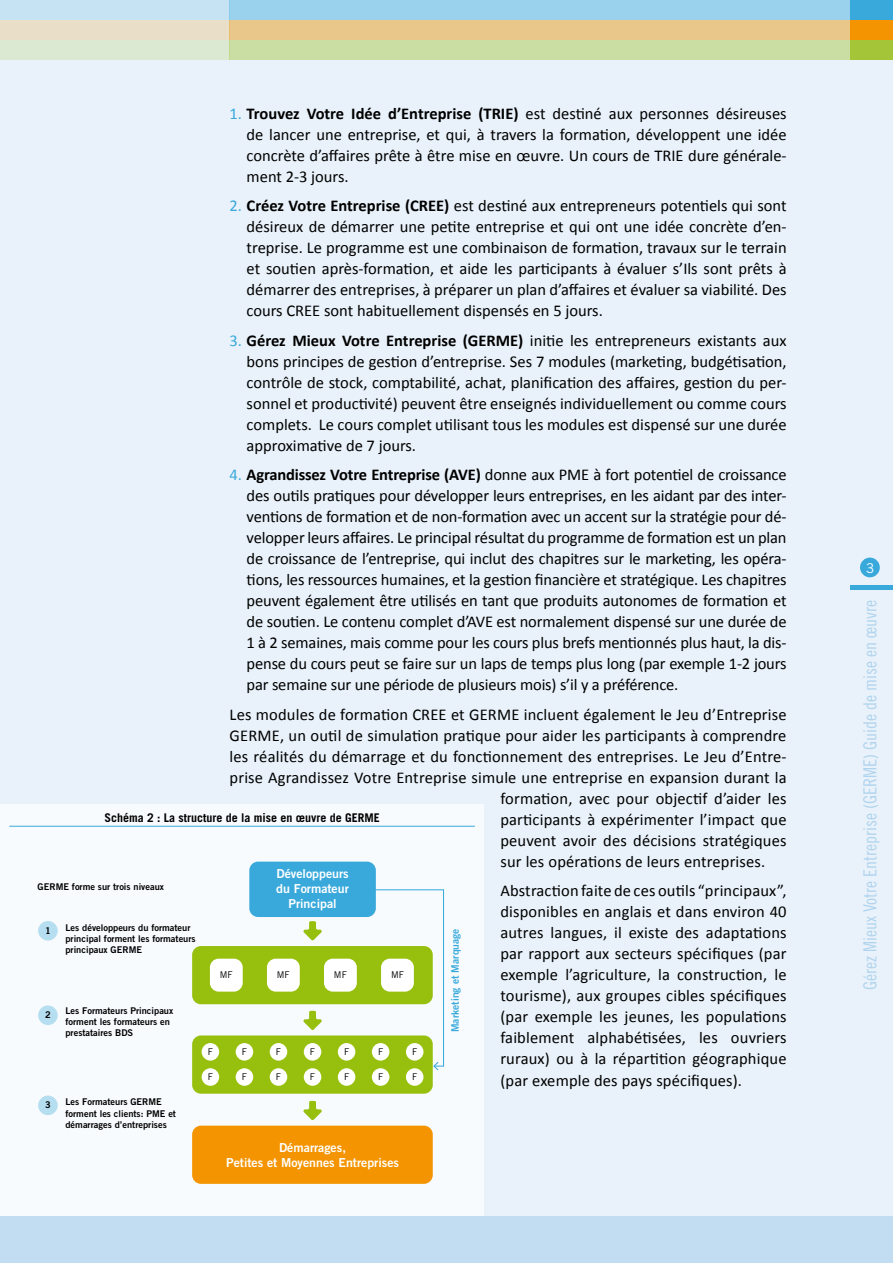
<style>
.page{position:relative;width:893px;height:1263px;background:#e9f2fa}
.page>*{position:absolute;margin:0;border:0;box-sizing:border-box;transform-origin:0 0}
.t1{font:18px "Trade Gothic LT Std Cn 18";color:#b0d4ee}
.t2{font:16.5px/21px "Calibri";letter-spacing:.01em;color:#000;text-align:justify}
.t3{font:13.5px "Trade Gothic LT Std";color:#fff}
.t4{font:12.45px/14.9px "Trade Gothic LT Std Bd 2";color:#fff;text-align:center}
.t5{font:700 12px "Trade Gothic LT Std";color:#000}
.t6{font:10.35px "Trade Gothic LT Std Bd 2";color:#39a9dc}
.t7{font:9.3px/11.1px "Trade Gothic LT Std Bd 2";color:#000}
.t8{font:9.3px "Trade Gothic LT Std";color:#000}
.s1{color:#39a9dc}
.s2{font-weight:700}
</style>
<div class="page">
<div style="left:1px;top:1216px;width:892px;height:47px;background:#c2ddf1"></div>
<hr style="left:850px;top:586px;width:43px;height:4px;background:#39a9dc">
<div style="left:230px;top:40px;width:663px;height:20px;background:#cadda2"></div>
<div style="left:230px;top:20px;width:663px;height:20px;background:#e9c78a"></div>
<div style="left:230px;top:0;width:663px;height:20px;background:#9ad1ec"></div>
<div style="left:0;top:40px;width:230px;height:20px;background:#dbe9d3"></div>
<div style="left:0;top:20px;width:230px;height:20px;background:#e9dfc8"></div>
<div style="left:0;top:0;width:230px;height:20px;background:#c6e3f4"></div>
<div style="left:850px;top:40px;width:43px;height:20px;background:#a4c537"></div>
<div style="left:850px;top:20px;width:43px;height:20px;background:#f39400"></div>
<div style="left:850px;top:0;width:43px;height:20px;background:#39a9dc"></div>
<div style="left:860px;top:558px;width:20px;height:19px;background:#39a9dc;border-radius:50%"></div>
<hr style="left:0;top:804px;width:1px;height:412px;background:#f8fbfd">
<div style="left:1px;top:804px;width:482px;height:412px;background:#f8fbfd"></div>
<hr style="left:9px;top:826px;width:466px;height:1px;background:#39a9dc">
<div style="left:192px;top:946px;width:241px;height:58px;background:#97bf0d;border-radius:9px"></div>
<div style="left:192px;top:1125px;width:241px;height:59px;background:#f39400;border-radius:9px"></div>
<div style="left:249px;top:862px;width:127px;height:55px;background:#39a9dc;border-radius:9px"></div>
<svg style="left:303px;top:889px;width:142px;height:181px"></svg>
<svg style="left:303px;top:1101px;width:19px;height:19px"></svg>
<div style="left:210px;top:959px;width:33px;height:32px;background:#fff;border-radius:9px"></div>
<div style="left:267px;top:959px;width:33px;height:32px;background:#fff;border-radius:9px"></div>
<div style="left:324px;top:959px;width:33px;height:32px;background:#fff;border-radius:9px"></div>
<div style="left:381px;top:959px;width:33px;height:32px;background:#fff;border-radius:9px"></div>
<div style="left:192px;top:1035px;width:241px;height:59px;background:#97bf0d;border-radius:9px"></div>
<div style="left:202px;top:1043px;width:17px;height:17px;background:#fff;border-radius:50%"></div>
<div style="left:202px;top:1068px;width:17px;height:18px;background:#fff;border-radius:50%"></div>
<div style="left:236px;top:1043px;width:17px;height:17px;background:#fff;border-radius:50%"></div>
<div style="left:236px;top:1068px;width:17px;height:18px;background:#fff;border-radius:50%"></div>
<div style="left:270px;top:1043px;width:17px;height:17px;background:#fff;border-radius:50%"></div>
<div style="left:270px;top:1068px;width:17px;height:18px;background:#fff;border-radius:50%"></div>
<div style="left:304px;top:1043px;width:17px;height:17px;background:#fff;border-radius:50%"></div>
<div style="left:304px;top:1068px;width:17px;height:18px;background:#fff;border-radius:50%"></div>
<div style="left:338px;top:1043px;width:17px;height:17px;background:#fff;border-radius:50%"></div>
<div style="left:338px;top:1068px;width:17px;height:18px;background:#fff;border-radius:50%"></div>
<div style="left:372px;top:1043px;width:17px;height:17px;background:#fff;border-radius:50%"></div>
<div style="left:372px;top:1068px;width:17px;height:18px;background:#fff;border-radius:50%"></div>
<div style="left:406px;top:1043px;width:17px;height:17px;background:#fff;border-radius:50%"></div>
<div style="left:406px;top:1068px;width:17px;height:18px;background:#fff;border-radius:50%"></div>
<div style="left:38px;top:921px;width:20px;height:19px;background:#b5def1;border-radius:50%"></div>
<div style="left:38px;top:1005px;width:20px;height:20px;background:#b5def1;border-radius:50%"></div>
<div style="left:38px;top:1095px;width:20px;height:20px;background:linear-gradient(to right,#b6def1,#b9e0f2);border-radius:50%"></div>
<p class="t2" style="left:247px;top:103px;width:541px;text-indent:-17px"><span class="s1">1.</span> <span class="s2">Trouvez Votre Idée d’Entreprise (TRIE)</span> est destiné aux personnes désireuses de lancer une entreprise, et qui, à travers la formation, développent une idée concrète d’affaires prête à être mise en œuvre. Un cours de TRIE dure générale&shy;ment 2-3 jours.</p>
<p class="t2" style="left:247px;top:195px;width:542px;text-indent:-17px"><span class="s1">2.</span> <span class="s2">Créez Votre Entreprise (CREE)</span> est destiné aux entrepreneurs potentiels qui sont désireux de démarrer une petite entreprise et qui ont une idée concrète d’en&shy;treprise. Le programme est une combinaison de formation, travaux sur le terrain et soutien après-formation, et aide les participants à évaluer s’Ils sont prêts à démarrer des entreprises, à préparer un plan d’affaires et évaluer sa viabilité. Des cours CREE sont habituellement dispensés en 5 jours.</p>
<p class="t2" style="left:247px;top:330px;width:542px;text-indent:-17px"><span class="s1">3.</span> <span class="s2">Gérez Mieux Votre Entreprise (GERME)</span> initie les entrepreneurs existants aux bons principes de gestion d’entreprise. Ses 7 modules (marketing, budgétisation, contrôle de stock, comptabilité, achat, planification des affaires, gestion du per&shy;sonnel et productivité) peuvent être enseignés individuellement ou comme cours complets. Le cours complet utilisant tous les modules est dispensé sur une durée approximative de 7 jours.</p>
<p class="t2" style="left:247px;top:464px;width:541px;text-indent:-17px"><span class="s1">4.</span> <span class="s2">Agrandissez Votre Entreprise (AVE)</span> donne aux PME à fort potentiel de croissance des outils pratiques pour développer leurs entreprises, en les aidant par des inter&shy;ventions de formation et de non-formation avec un accent sur la stratégie pour dé&shy;velopper leurs affaires. Le principal résultat du programme de formation est un plan de croissance de l’entreprise, qui inclut des chapitres sur le marketing, les opéra&shy;tions, les ressources humaines, et la gestion financière et stratégique. Les chapitres peuvent également être utilisés en tant que produits autonomes de formation et de soutien. Le contenu complet d’AVE est normalement dispensé sur une durée de 1 à 2 semaines, mais comme pour les cours plus brefs mentionnés plus haut, la dis&shy;pense du cours peut se faire sur un laps de temps plus long (par exemple 1-2 jours par semaine sur une période de plusieurs mois) s’il y a préférence.</p>
<p class="t2" style="left:230px;top:704px;width:558px">Les modules de formation CREE et GERME incluent également le Jeu d’Entreprise</p>
<p class="t2" style="left:230px;top:725px;width:558px">GERME, un outil de simulation pratique pour aider les participants à comprendre</p>
<p class="t2" style="left:230px;top:746px;width:559px">les réalités du démarrage et du fonctionnement des entreprises. Le Jeu d’Entre-</p>
<p class="t2" style="left:230px;top:767px;width:558px">prise Agrandissez Votre Entreprise simule une entreprise en expansion durant la</p>
<p class="t2" style="left:500px;top:788px;width:288px">formation, avec pour objectif d’aider les</p>
<p class="t2" style="left:500px;top:809px;width:288px">participants à expérimenter l’impact que</p>
<p class="t2" style="left:500px;top:830px;width:288px">peuvent avoir des décisions stratégiques</p>
<p class="t2" style="left:500px;top:851px;width:266px">sur les opérations de leurs entreprises.</p>
<p class="t2" style="left:500px;top:880px;width:288px">Abstraction faite de ces outils “principaux”, disponibles en anglais et dans environ 40 autres langues, il existe des adaptations par rapport aux secteurs spécifiques (par exemple l’agriculture, la construction, le tourisme), aux groupes cibles spécifiques (par exemple les jeunes, les populations faiblement alphabétisées, les ouvriers ruraux) ou à la répartition géographique (par exemple des pays spécifiques).</p>
<p class="t5" style="left:104px;top:810px;width:277px">Schéma 2 : La structure de la mise en œuvre de GERME</p>
<p class="t4" style="left:276px;top:866px;width:74px">Développeurs du Formateur<br>Principal</p>
<p class="t7" style="left:38px;top:881px;width:128px">GERME forme sur trois niveaux</p>
<p class="t7" style="left:65px;top:922px;width:132px">Les développeurs du formateur principal forment les formateurs principaux GERME</p>
<p class="t7" style="left:45px;top:924px;width:7px">1</p>
<p class="t6" style="left:449px;top:1032px;width:105px;rotate:-90deg">Marketing et Marquage</p>
<p class="t8" style="left:220px;top:969px;width:14px">MF</p>
<p class="t8" style="left:277px;top:969px;width:14px">MF</p>
<p class="t8" style="left:334px;top:969px;width:14px">MF</p>
<p class="t8" style="left:391px;top:969px;width:14px">MF</p>
<p class="t7" style="left:65px;top:1005px;width:109px">Les Formateurs Principaux forment les formateurs en prestataires BDS</p>
<p class="t7" style="left:45px;top:1009px;width:7px">2</p>
<p class="t8" style="left:208px;top:1046px;width:7px">F</p>
<p class="t8" style="left:208px;top:1071px;width:7px">F</p>
<p class="t8" style="left:242px;top:1046px;width:7px">F</p>
<p class="t8" style="left:242px;top:1071px;width:7px">F</p>
<p class="t8" style="left:276px;top:1046px;width:7px">F</p>
<p class="t8" style="left:276px;top:1071px;width:7px">F</p>
<p class="t8" style="left:310px;top:1046px;width:7px">F</p>
<p class="t8" style="left:310px;top:1071px;width:7px">F</p>
<p class="t8" style="left:344px;top:1046px;width:7px">F</p>
<p class="t8" style="left:344px;top:1071px;width:7px">F</p>
<p class="t8" style="left:378px;top:1046px;width:7px">F</p>
<p class="t8" style="left:378px;top:1071px;width:7px">F</p>
<p class="t8" style="left:412px;top:1046px;width:7px">F</p>
<p class="t8" style="left:412px;top:1071px;width:7px">F</p>
<p class="t7" style="left:45px;top:1099px;width:7px">3</p>
<p class="t7" style="left:65px;top:1096px;width:112px">Les Formateurs GERME forment les clients: PME et démarrages d’entreprises</p>
<p class="t4" style="left:226px;top:1140px;width:174px">Démarrages,<br>Petites et Moyennes Entreprises</p>
<p class="t3" style="left:866px;top:560px;width:10px">3</p>
<p class="t1" style="left:859px;top:990px;width:392px;rotate:-90deg">Gérez Mieux Votre Entreprise (GERME) Guide de mise en œuvre</p>
</div>
